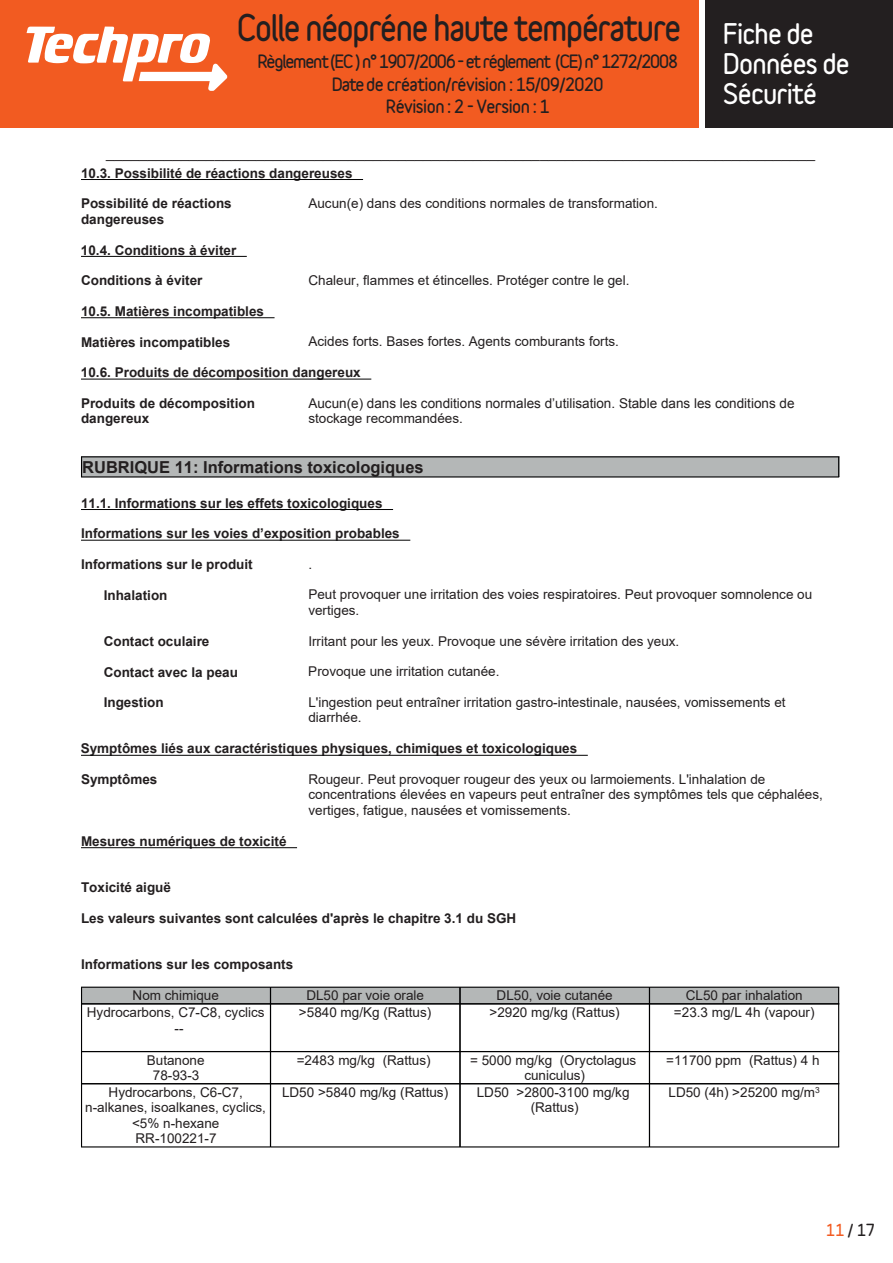
<style>
.page{position:relative;width:893px;height:1263px;background:#fff}
.page>*{position:absolute;margin:0;border:0;box-sizing:border-box;transform-origin:0 0}
.t1{font:900 33px "Variable";letter-spacing:-.04em;color:#231f20;scale:.93 1}
.t2{font:700 30px "Arial";color:#231f20}
.t3{font:900 25.5px/30px "Variable";letter-spacing:-.03em;color:#fff}
.t4{font:900 16.5px/22.5px "Variable";letter-spacing:-.07em;color:#231f20;text-align:center}
.t5{font:700 16.5px "Arial";color:#231f20}
.t6{font:15px "Arial";color:#231f20}
.t7{font:900 15px "Variable";color:#231f20}
.t8{font:13.5px/15.5px "Arial";color:#231f20;text-align:center}
.t9{font:700 13.5px/15.5px "Arial";color:#231f20}
.t10{font:13.5px "Arial";color:#231f20}
.t11{font:700 13.5px "Arial";color:#231f20}
.s1{color:#f25b21}
</style>
<div class="page">
<div style="left:0;top:0;width:723px;height:128px;background:#f25b21"></div>
<svg style="left:27px;top:27px;width:200px;height:64px"></svg>
<div style="left:702px;top:0;width:191px;height:128px;background:#231f20"></div>
<div style="left:699px;top:0;width:6px;height:128px;background:#fff"></div>
<hr style="left:81px;top:179px;width:282px;height:1px;background:#000001">
<hr style="left:81px;top:256px;width:166px;height:1px;background:#000001">
<hr style="left:81px;top:317px;width:194px;height:1px;background:#000001">
<hr style="left:81px;top:379px;width:290px;height:1px;background:#000001">
<div style="left:81px;top:457px;width:758px;height:20px;background:#b4b7b7"></div>
<hr style="left:81px;top:509px;width:312px;height:1px;background:#000001">
<hr style="left:81px;top:540px;width:329px;height:1px;background:#000001">
<hr style="left:81px;top:755px;width:507px;height:1px;background:#000001">
<hr style="left:81px;top:847px;width:216px;height:1px;background:#000001">
<div style="left:81px;top:987px;width:189px;height:17px;background:#b4b7b7"></div>
<div style="left:270px;top:987px;width:190px;height:17px;background:#b4b7b7"></div>
<div style="left:460px;top:987px;width:189px;height:17px;background:#b4b7b7"></div>
<div style="left:649px;top:987px;width:190px;height:17px;background:#b4b7b7"></div>
<hr style="left:81px;top:456px;width:758px;height:1px;background:#000001">
<hr style="left:81px;top:476px;width:758px;height:1px;background:#000001">
<svg style="left:81px;top:457px;width:1px;height:19px"></svg>
<svg style="left:838px;top:457px;width:1px;height:19px"></svg>
<hr style="left:81px;top:987px;width:189px;height:1px;background:#000001">
<svg style="left:81px;top:988px;width:1px;height:15px"></svg>
<hr style="left:270px;top:987px;width:190px;height:1px;background:#000001">
<svg style="left:270px;top:988px;width:1px;height:15px"></svg>
<hr style="left:460px;top:987px;width:189px;height:1px;background:#000001">
<svg style="left:459px;top:987px;width:2px;height:16px"></svg>
<hr style="left:649px;top:987px;width:190px;height:1px;background:#000001">
<svg style="left:649px;top:988px;width:1px;height:15px"></svg>
<svg style="left:838px;top:987px;width:1px;height:16px"></svg>
<hr style="left:81px;top:1003px;width:189px;height:1px;background:#000001">
<hr style="left:81px;top:1004px;width:1px;height:47px;background:#000001">
<hr style="left:270px;top:1003px;width:190px;height:1px;background:#000001">
<hr style="left:270px;top:1004px;width:1px;height:47px;background:#000001">
<hr style="left:460px;top:1003px;width:189px;height:1px;background:#000001">
<hr style="left:459px;top:1004px;width:2px;height:47px;background:#000001">
<hr style="left:649px;top:1003px;width:190px;height:1px;background:#000001">
<hr style="left:649px;top:1004px;width:1px;height:47px;background:#000001">
<hr style="left:838px;top:1004px;width:1px;height:47px;background:#000001">
<hr style="left:81px;top:1051px;width:189px;height:1px;background:#000001">
<hr style="left:81px;top:1051px;width:1px;height:33px;background:#000001">
<hr style="left:270px;top:1051px;width:190px;height:1px;background:#000001">
<hr style="left:270px;top:1051px;width:1px;height:33px;background:#000001">
<hr style="left:460px;top:1051px;width:189px;height:1px;background:#000001">
<hr style="left:459px;top:1051px;width:2px;height:33px;background:#000001">
<hr style="left:649px;top:1051px;width:190px;height:1px;background:#000001">
<hr style="left:649px;top:1051px;width:1px;height:33px;background:#000001">
<hr style="left:838px;top:1051px;width:1px;height:33px;background:#000001">
<hr style="left:81px;top:1083px;width:189px;height:1px;background:#000001">
<hr style="left:81px;top:1146px;width:189px;height:1px;background:#000001">
<hr style="left:81px;top:1084px;width:1px;height:63px;background:#000001">
<hr style="left:270px;top:1083px;width:190px;height:1px;background:#000001">
<hr style="left:270px;top:1146px;width:190px;height:1px;background:#000001">
<hr style="left:270px;top:1084px;width:1px;height:63px;background:#000001">
<hr style="left:460px;top:1083px;width:189px;height:1px;background:#000001">
<hr style="left:460px;top:1146px;width:189px;height:1px;background:#000001">
<hr style="left:459px;top:1084px;width:2px;height:63px;background:#000001">
<hr style="left:649px;top:1083px;width:190px;height:1px;background:#000001">
<hr style="left:649px;top:1146px;width:190px;height:1px;background:#000001">
<hr style="left:649px;top:1084px;width:1px;height:63px;background:#000001">
<hr style="left:838px;top:1084px;width:1px;height:63px;background:#000001">
<h1 class="t1" style="left:237px;top:6px;width:479px">Colle néopréne haute température</h1>
<p class="t4" style="left:257px;top:50px;width:422px">Règlement (EC ) n° 1907/2006 - et réglement (CE) n° 1272/2008<br>Date de création/révision : 15/09/2020<br>Révision : 2 - Version : 1</p>
<h3 class="t3" style="left:723px;top:19px;width:128px">Fiche de<br>Données de<br>Sécurité</h3>
<h2 class="t2" style="left:189px;top:29px;width:537px">FICHES DE DONNEES DE SECURITE</h2>
<p class="t6" style="left:106px;top:143px;width:710px">_____________________________________________________________________________________</p>
<p class="t9" style="left:81px;top:165px;width:273px">10.3. Possibilité de réactions dangereuses</p>
<p class="t9" style="left:81px;top:196px;width:152px">Possibilité de réactions dangereuses</p>
<p class="t8" style="left:308px;top:195px;width:351px">Aucun(e) dans des conditions normales de transformation.</p>
<p class="t9" style="left:81px;top:242px;width:157px">10.4. Conditions à éviter</p>
<p class="t9" style="left:81px;top:273px;width:123px">Conditions à éviter</p>
<p class="t8" style="left:308px;top:272px;width:323px">Chaleur, flammes et étincelles. Protéger contre le gel.</p>
<p class="t9" style="left:81px;top:304px;width:185px">10.5. Matières incompatibles</p>
<p class="t9" style="left:81px;top:334px;width:151px">Matières incompatibles</p>
<p class="t8" style="left:308px;top:334px;width:312px">Acides forts. Bases fortes. Agents comburants forts.</p>
<p class="t9" style="left:81px;top:365px;width:281px">10.6. Produits de décomposition dangereux</p>
<p class="t9" style="left:81px;top:396px;width:176px">Produits de décomposition dangereux</p>
<p class="t10" style="left:308px;top:393px;width:488px">Aucun(e) dans les conditions normales d’utilisation. Stable dans les conditions de</p>
<p class="t8" style="left:308px;top:411px;width:156px">stockage recommandées.</p>
<p class="t5" style="left:82px;top:456px;width:343px">RUBRIQUE 11: Informations toxicologiques</p>
<p class="t9" style="left:81px;top:495px;width:303px">11.1. Informations sur les effets toxicologiques</p>
<p class="t11" style="left:81px;top:524px;width:320px">Informations sur les voies d’exposition probables</p>
<p class="t9" style="left:81px;top:557px;width:173px">Informations sur le produit</p>
<p class="t8" style="left:308px;top:556px;width:5px">.</p>
<p class="t9" style="left:104px;top:587px;width:65px">Inhalation</p>
<p class="t8" style="left:308px;top:587px;width:505px;text-align:left">Peut provoquer une irritation des voies respiratoires. Peut provoquer somnolence ou vertiges.</p>
<p class="t9" style="left:104px;top:634px;width:107px">Contact oculaire</p>
<p class="t8" style="left:308px;top:633px;width:373px">Irritant pour les yeux. Provoque une sévère irritation des yeux.</p>
<p class="t9" style="left:104px;top:664px;width:136px">Contact avec la peau</p>
<p class="t8" style="left:308px;top:664px;width:193px">Provoque une irritation cutanée.</p>
<p class="t9" style="left:104px;top:695px;width:62px">Ingestion</p>
<p class="t8" style="left:308px;top:694px;width:479px;text-align:left">L'ingestion peut entraîner irritation gastro-intestinale, nausées, vomissements et diarrhée.</p>
<p class="t9" style="left:81px;top:741px;width:498px">Symptômes liés aux caractéristiques physiques, chimiques et toxicologiques</p>
<p class="t9" style="left:81px;top:772px;width:78px">Symptômes</p>
<p class="t8" style="left:308px;top:771px;width:516px;text-align:left">Rougeur. Peut provoquer rougeur des yeux ou larmoiements. L'inhalation de concentrations élevées en vapeurs peut entraîner des symptômes tels que céphalées, vertiges, fatigue, nausées et vomissements.</p>
<p class="t9" style="left:81px;top:833px;width:207px">Mesures numériques de toxicité</p>
<p class="t9" style="left:81px;top:880px;width:92px">Toxicité aiguë</p>
<p class="t9" style="left:81px;top:910px;width:437px">Les valeurs suivantes sont calculées d'après le chapitre 3.1 du SGH</p>
<p class="t9" style="left:81px;top:957px;width:214px">Informations sur les composants</p>
<p class="t8" style="left:133px;top:988px;width:88px">Nom chimique</p>
<p class="t8" style="left:306px;top:988px;width:119px">DL50 par voie orale</p>
<p class="t8" style="left:497px;top:988px;width:118px">DL50, voie cutanée</p>
<p class="t8" style="left:686px;top:988px;width:119px">CL50 par inhalation</p>
<p class="t8" style="left:87px;top:1004px;width:179px">Hydrocarbons, C7-C8, cyclics --</p>
<p class="t8" style="left:299px;top:1004px;width:134px">&gt;5840 mg/Kg (Rattus)</p>
<p class="t8" style="left:490px;top:1004px;width:132px">&gt;2920 mg/kg (Rattus)</p>
<p class="t8" style="left:674px;top:1004px;width:142px">=23.3 mg/L 4h (vapour)</p>
<p class="t8" style="left:147px;top:1052px;width:59px">Butanone<br>78-93-3</p>
<p class="t8" style="left:297px;top:1052px;width:135px">=2483 mg/kg (Rattus)</p>
<p class="t8" style="left:470px;top:1052px;width:168px">= 5000 mg/kg (Oryctolagus cuniculus)</p>
<p class="t8" style="left:666px;top:1052px;width:155px">=11700 ppm (Rattus) 4 h</p>
<p class="t8" style="left:85px;top:1084px;width:182px">Hydrocarbons, C6-C7, n-alkanes, isoalkanes, cyclics, &lt;5% n-hexane<br>RR-100221-7</p>
<p class="t8" style="left:282px;top:1084px;width:168px">LD50 &gt;5840 mg/kg (Rattus)</p>
<p class="t8" style="left:477px;top:1084px;width:154px">LD50 &gt;2800-3100 mg/kg (Rattus)</p>
<p class="t8" style="left:668px;top:1084px;width:153px">LD50 (4h) &gt;25200 mg/m<sup>3</sup></p>
<p class="t7" style="left:826px;top:1220px;width:51px"><span class="s1">11</span> / 17</p>
</div>
